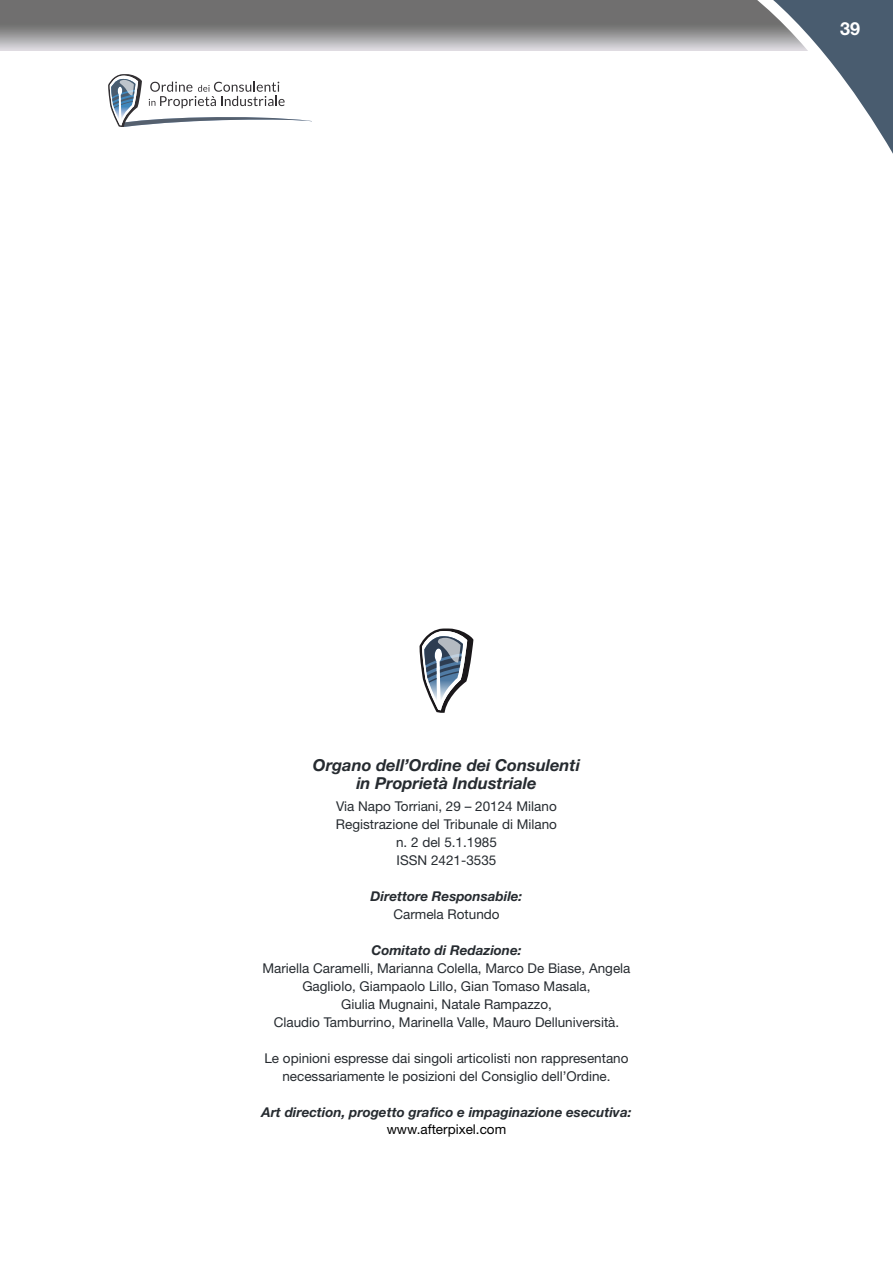
<style>
.page{position:relative;width:893px;height:1263px;background:#fff}
.page>*{position:absolute;margin:0;border:0;box-sizing:border-box;transform-origin:0 0}
.t1{font:700 18px "Helvetica Neue";color:#fff}
.t2{font:italic 700 16.5px/18px "Helvetica Neue";color:#262b30;text-align:center}
.t3{font:13.5px/18px "Helvetica Neue";color:#262b30;text-align:center}
.t4{font:italic 700 13.5px "Helvetica Neue";color:#262b30}
.t5{font:13.5px "Helvetica Neue";color:#000}
</style>
<div class="page">
<svg style="left:0;top:0;width:712px;height:51px;background:#8c8b8c"></svg>
<svg style="left:712px;top:0;width:181px;height:154px"></svg>
<svg style="left:108px;top:74px;width:204px;height:53px"></svg>
<svg style="left:420px;top:628px;width:53px;height:85px"></svg>
<h1 class="t1" style="left:840px;top:18px;width:22px">39</h1>
<p class="t2" style="left:313px;top:756px;width:269px">Organo dell’Ordine dei Consulenti in Proprietà Industriale</p>
<p class="t3" style="left:336px;top:797px;width:223px">Via Napo Torriani, 29 – 20124 Milano<br>Registrazione del Tribunale di Milano n. 2 del 5.1.1985<br>ISSN 2421-3535</p>
<p class="t4" style="left:371px;top:888px;width:153px">Direttore Responsabile:</p>
<p class="t3" style="left:393px;top:905px;width:108px">Carmela Rotundo</p>
<p class="t4" style="left:371px;top:942px;width:152px">Comitato di Redazione:</p>
<p class="t3" style="left:262px;top:959px;width:370px">Mariella Caramelli, Marianna Colella, Marco De Biase, Angela Gagliolo, Giampaolo Lillo, Gian Tomaso Masala,<br>Giulia Mugnaini, Natale Rampazzo,<br>Claudio Tamburrino, Marinella Valle, Mauro Delluniversità.</p>
<p class="t3" style="left:264px;top:1049px;width:366px">Le opinioni espresse dai singoli articolisti non rappresentano necessariamente le posizioni del Consiglio dell’Ordine.</p>
<p class="t4" style="left:261px;top:1104px;width:372px">Art direction, progetto grafico e impaginazione esecutiva:</p>
<p class="t5" style="left:387px;top:1121px;width:121px">www.afterpixel.com</p>
</div>
